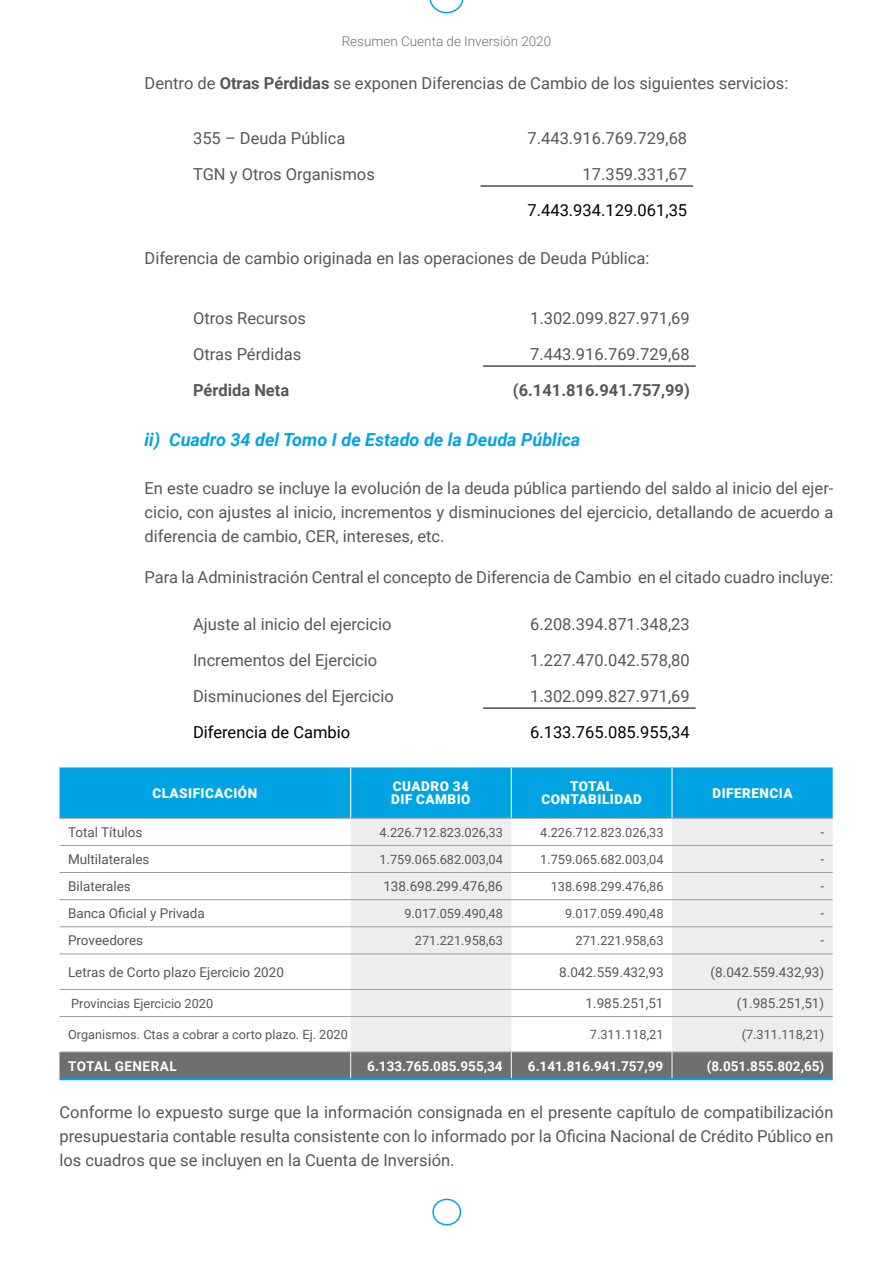
<style>
.page{position:relative;width:893px;height:1263px;background:#fff}
.page>*{position:absolute;margin:0;border:0;box-sizing:border-box;transform-origin:0 0}
.t1{font:italic 700 18px "Roboto";color:#00a4e3}
.t2{font:16.5px/24px "Roboto";color:#575756;text-align:justify}
.t3{font:16.5px "Roboto";color:#000}
.t4{font:700 16.5px "Roboto";color:#575756}
.t5{font:13.5px "Roboto";color:#575756}
.t6{font:700 13.5px "Roboto";color:#fff}
.t7{font:900 13.5px/13.5px "Roboto";letter-spacing:.035em;color:#fff}
.t8{font:300 13.5px "Roboto";color:#706f6f}
.t9{font:700 13.5px "Roboto";letter-spacing:.035em;color:#fff}
.t10{font:12.75px "Roboto";color:#575756}
.s1{font-weight:700}
</style>
<div class="page">
<div style="left:432px;top:1199px;width:29px;height:26px;border:2px solid #00a4e3;border-radius:50%"></div>
<svg style="left:429px;top:0;width:35px;height:13px"></svg>
<hr style="left:480px;top:185px;width:213px;height:2px;background:#000">
<hr style="left:483px;top:365px;width:213px;height:2px;background:#000">
<hr style="left:483px;top:707px;width:213px;height:2px;background:#000">
<div style="left:60px;top:767px;width:773px;height:51px;background:#00a4e3"></div>
<svg style="left:351px;top:819px;width:482px;height:233px;fill:#ededed"></svg>
<hr style="left:350px;top:767px;width:1px;height:51px;background:#fff">
<hr style="left:511px;top:767px;width:1px;height:51px;background:#fff">
<hr style="left:671px;top:767px;width:1px;height:51px;background:#fff">
<hr style="left:60px;top:818px;width:291px;height:1px;background:#9d9d9c">
<hr style="left:351px;top:818px;width:160px;height:1px;background:#9d9d9c">
<hr style="left:511px;top:818px;width:161px;height:1px;background:#9d9d9c">
<hr style="left:672px;top:818px;width:161px;height:1px;background:#9d9d9c">
<hr style="left:60px;top:845px;width:291px;height:1px;background:#9d9d9c">
<hr style="left:351px;top:845px;width:160px;height:1px;background:#9d9d9c">
<hr style="left:511px;top:845px;width:161px;height:1px;background:#9d9d9c">
<hr style="left:672px;top:845px;width:161px;height:1px;background:#9d9d9c">
<hr style="left:60px;top:872px;width:291px;height:1px;background:#9d9d9c">
<hr style="left:351px;top:872px;width:160px;height:1px;background:#9d9d9c">
<hr style="left:511px;top:872px;width:161px;height:1px;background:#9d9d9c">
<hr style="left:672px;top:872px;width:161px;height:1px;background:#9d9d9c">
<hr style="left:60px;top:899px;width:291px;height:1px;background:#9d9d9c">
<hr style="left:351px;top:899px;width:160px;height:1px;background:#9d9d9c">
<hr style="left:511px;top:899px;width:161px;height:1px;background:#9d9d9c">
<hr style="left:672px;top:899px;width:161px;height:1px;background:#9d9d9c">
<hr style="left:60px;top:926px;width:291px;height:1px;background:#9d9d9c">
<hr style="left:351px;top:926px;width:160px;height:1px;background:#9d9d9c">
<hr style="left:511px;top:926px;width:161px;height:1px;background:#9d9d9c">
<hr style="left:672px;top:926px;width:161px;height:1px;background:#9d9d9c">
<hr style="left:60px;top:954px;width:291px;height:1px;background:#9d9d9c">
<hr style="left:351px;top:954px;width:160px;height:1px;background:#9d9d9c">
<hr style="left:511px;top:954px;width:161px;height:1px;background:#9d9d9c">
<hr style="left:672px;top:954px;width:161px;height:1px;background:#9d9d9c">
<hr style="left:60px;top:989px;width:291px;height:1px;background:#9d9d9c">
<hr style="left:351px;top:989px;width:160px;height:1px;background:#9d9d9c">
<hr style="left:511px;top:989px;width:161px;height:1px;background:#9d9d9c">
<hr style="left:672px;top:989px;width:161px;height:1px;background:#9d9d9c">
<hr style="left:60px;top:1016px;width:291px;height:1px;background:#9d9d9c">
<hr style="left:351px;top:1016px;width:160px;height:1px;background:#9d9d9c">
<hr style="left:511px;top:1016px;width:161px;height:1px;background:#9d9d9c">
<hr style="left:672px;top:1016px;width:161px;height:1px;background:#9d9d9c">
<div style="left:60px;top:1052px;width:773px;height:26px;background:#6e6f71"></div>
<hr style="left:60px;top:1078px;width:291px;height:2px;background:#00a4e3">
<hr style="left:351px;top:1078px;width:160px;height:2px;background:#00a4e3">
<hr style="left:511px;top:1078px;width:161px;height:2px;background:#00a4e3">
<hr style="left:672px;top:1078px;width:161px;height:2px;background:#00a4e3">
<p class="t8" style="left:342px;top:31px;width:211px">Resumen Cuenta de Inversión 2020</p>
<p class="t2" style="left:145px;top:70px;width:645px">Dentro de <span class="s1">Otras Pérdidas</span> se exponen Diferencias de Cambio de los siguientes servicios:</p>
<p class="t2" style="left:193px;top:126px;width:154px">355 – Deuda Pública</p>
<p class="t2" style="left:527px;top:126px;width:161px">7.443.916.769.729,68</p>
<p class="t2" style="left:193px;top:162px;width:183px">TGN y Otros Organismos</p>
<p class="t2" style="left:583px;top:162px;width:106px">17.359.331,67</p>
<p class="t3" style="left:527px;top:199px;width:161px">7.443.934.129.061,35</p>
<p class="t2" style="left:145px;top:246px;width:506px">Diferencia de cambio originada en las operaciones de Deuda Pública:</p>
<p class="t2" style="left:193px;top:306px;width:114px">Otros Recursos</p>
<p class="t2" style="left:530px;top:306px;width:161px">1.302.099.827.971,69</p>
<p class="t2" style="left:193px;top:342px;width:110px">Otras Pérdidas</p>
<p class="t2" style="left:530px;top:342px;width:161px">7.443.916.769.729,68</p>
<p class="t4" style="left:193px;top:379px;width:98px">Pérdida Neta</p>
<p class="t4" style="left:513px;top:379px;width:178px">(6.141.816.941.757,99)</p>
<p class="t1" style="left:145px;top:427px;width:437px">ii) Cuadro 34 del Tomo I de Estado de la Deuda Pública</p>
<p class="t2" style="left:145px;top:475px;width:690px">En este cuadro se incluye la evolución de la deuda pública partiendo del saldo al inicio del ejer&shy;cicio, con ajustes al inicio, incrementos y disminuciones del ejercicio, detallando de acuerdo a diferencia de cambio, CER, intereses, etc.</p>
<p class="t2" style="left:145px;top:564px;width:690px">Para la Administración Central el concepto de Diferencia de Cambio en el citado cuadro incluye:</p>
<p class="t2" style="left:193px;top:612px;width:200px">Ajuste al inicio del ejercicio</p>
<p class="t2" style="left:530px;top:612px;width:161px">6.208.394.871.348,23</p>
<p class="t2" style="left:193px;top:648px;width:186px">Incrementos del Ejercicio</p>
<p class="t2" style="left:530px;top:648px;width:161px">1.227.470.042.578,80</p>
<p class="t2" style="left:193px;top:684px;width:202px">Disminuciones del Ejercicio</p>
<p class="t2" style="left:530px;top:684px;width:161px">1.302.099.827.971,69</p>
<p class="t3" style="left:193px;top:721px;width:159px">Diferencia de Cambio</p>
<p class="t3" style="left:530px;top:721px;width:161px">6.133.765.085.955,34</p>
<p class="t7" style="left:152px;top:785px;width:106px">CLASIFICACIÓN</p>
<p class="t7" style="left:391px;top:779px;width:81px">CUADRO 34<br>DIF CAMBIO</p>
<p class="t7" style="left:541px;top:779px;width:102px;text-align:center">TOTAL<br>CONTABILIDAD</p>
<p class="t7" style="left:713px;top:785px;width:82px">DIFERENCIA</p>
<p class="t5" style="left:68px;top:823px;width:76px">Total Títulos</p>
<p class="t10" style="left:379px;top:823px;width:125px">4.226.712.823.026,33</p>
<p class="t10" style="left:540px;top:823px;width:125px">4.226.712.823.026,33</p>
<p class="t5" style="left:820px;top:823px;width:5px">-</p>
<p class="t5" style="left:68px;top:850px;width:83px">Multilaterales</p>
<p class="t10" style="left:379px;top:850px;width:125px">1.759.065.682.003,04</p>
<p class="t10" style="left:540px;top:850px;width:125px">1.759.065.682.003,04</p>
<p class="t5" style="left:820px;top:850px;width:5px">-</p>
<p class="t5" style="left:68px;top:877px;width:64px">Bilaterales</p>
<p class="t5" style="left:383px;top:877px;width:121px">138.698.299.476,86</p>
<p class="t10" style="left:551px;top:877px;width:114px">138.698.299.476,86</p>
<p class="t5" style="left:820px;top:877px;width:5px">-</p>
<p class="t5" style="left:68px;top:904px;width:138px">Banca Oficial y Privada</p>
<p class="t10" style="left:404px;top:904px;width:100px">9.017.059.490,48</p>
<p class="t10" style="left:565px;top:904px;width:100px">9.017.059.490,48</p>
<p class="t5" style="left:820px;top:904px;width:5px">-</p>
<p class="t5" style="left:68px;top:931px;width:77px">Proveedores</p>
<p class="t10" style="left:415px;top:932px;width:90px">271.221.958,63</p>
<p class="t10" style="left:575px;top:932px;width:90px">271.221.958,63</p>
<p class="t5" style="left:820px;top:931px;width:5px">-</p>
<p class="t5" style="left:68px;top:962px;width:217px">Letras de Corto plazo Ejercicio 2020</p>
<p class="t5" style="left:559px;top:962px;width:106px">8.042.559.432,93</p>
<p class="t5" style="left:711px;top:962px;width:115px">(8.042.559.432,93)</p>
<p class="t10" style="left:71px;top:994px;width:144px">Provincias Ejercicio 2020</p>
<p class="t5" style="left:585px;top:994px;width:80px">1.985.251,51</p>
<p class="t5" style="left:737px;top:994px;width:89px">(1.985.251,51)</p>
<p class="t10" style="left:68px;top:1025px;width:281px">Organismos. Ctas a cobrar a corto plazo. Ej. 2020</p>
<p class="t10" style="left:590px;top:1025px;width:75px">7.311.118,21</p>
<p class="t10" style="left:742px;top:1025px;width:84px">(7.311.118,21)</p>
<p class="t9" style="left:68px;top:1056px;width:110px">TOTAL GENERAL</p>
<p class="t6" style="left:367px;top:1056px;width:137px">6.133.765.085.955,34</p>
<p class="t6" style="left:528px;top:1056px;width:137px">6.141.816.941.757,99</p>
<p class="t6" style="left:707px;top:1056px;width:119px">(8.051.855.802,65)</p>
<p class="t2" style="left:60px;top:1099px;width:775px">Conforme lo expuesto surge que la información consignada en el presente capítulo de compatibilización presupuestaria contable resulta consistente con lo informado por la Oficina Nacional de Crédito Público en los cuadros que se incluyen en la Cuenta de Inversión.</p>
</div>
